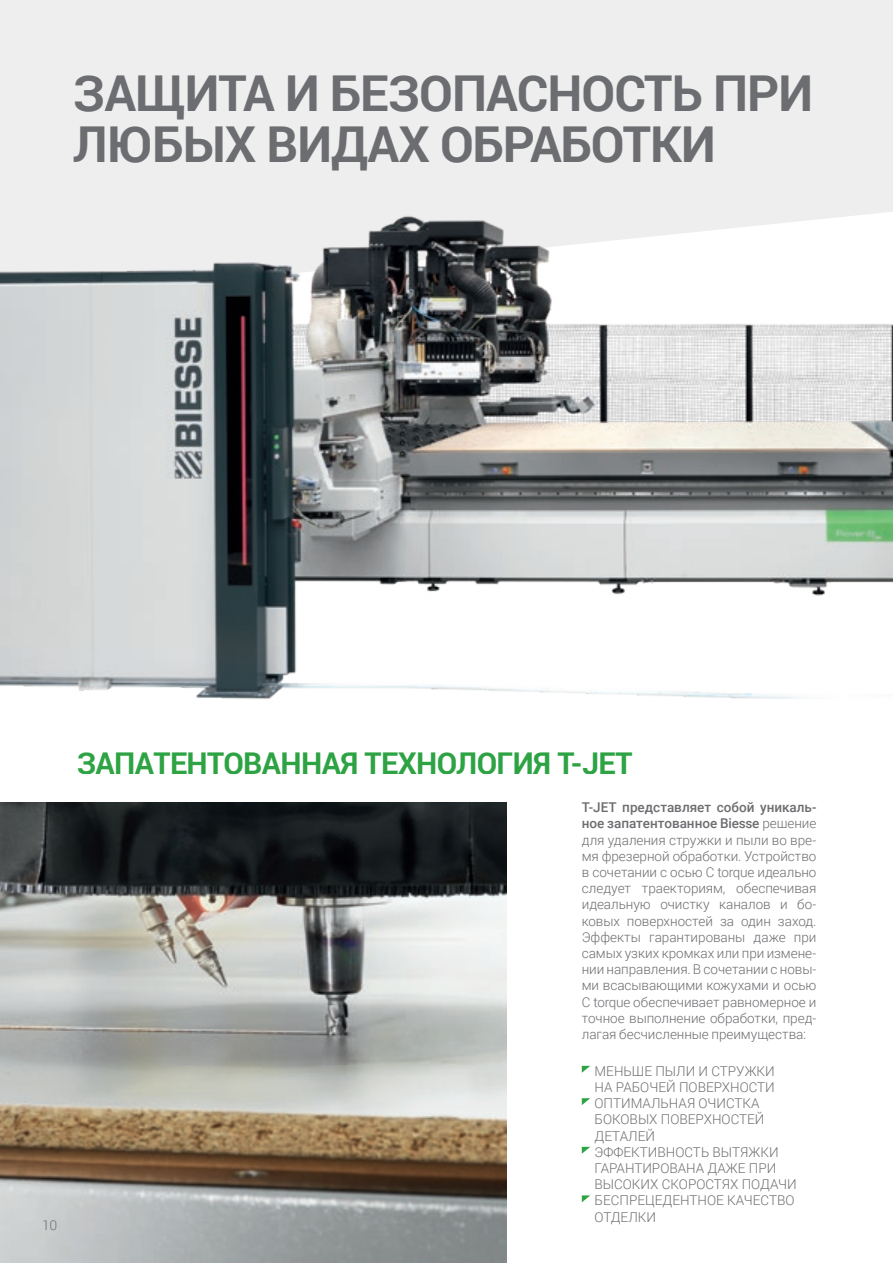
<style>
.page{position:relative;width:893px;height:1263px;background:#fff}
.page>*{position:absolute;margin:0;border:0;box-sizing:border-box;transform-origin:0 0}
.t1{font:700 49.5px/51px "Roboto";letter-spacing:-.02em;color:#6c6d70}
.t2{font:700 30px "Roboto";letter-spacing:-.02em;color:#2da343}
.t3{font:300 13.5px/16.2px "Roboto";color:#6c6d70}
.s1{font-weight:500}
</style>
<div class="page">
<div style="left:0;top:0;width:893px;height:192px;background:#eeeeef"></div>
<img style="left:0;top:803px;width:506px;height:460px">
<img style="left:0;top:192px;width:893px;height:508px">
<svg style="left:582px;top:1066px;width:8px;height:7px"></svg>
<svg style="left:582px;top:1098px;width:8px;height:7px"></svg>
<svg style="left:582px;top:1147px;width:8px;height:7px"></svg>
<svg style="left:582px;top:1195px;width:8px;height:7px"></svg>
<p class="t1" style="left:73px;top:66px;width:742px">ЗАЩИТА И БЕЗОПАСНОСТЬ ПРИ<br>ЛЮБЫХ ВИДАХ ОБРАБОТКИ</p>
<p class="t3" style="left:42px;top:1216px;width:17px">10</p>
<h2 class="t2" style="left:77px;top:742px;width:558px">ЗАПАТЕНТОВАННАЯ ТЕХНОЛОГИЯ T-JET</h2>
<p class="t3" style="left:582px;top:799px;width:236px;text-align:justify"><span class="s1">T-JET представляет собой уникаль&shy;ное запатентованное Biesse</span> решение для удаления стружки и пыли во вре&shy;мя фрезерной обработки. Устройство в сочетании с осью С torque идеально следует траекториям, обеспечивая идеальную очистку каналов и бо&shy;ковых поверхностей за один заход.<br>Эффекты гарантированы даже при самых узких кромках или при измене&shy;нии направления. В сочетании с новы&shy;ми всасывающими кожухами и осью С torque обеспечивает равномерное и точное выполнение обработки, пред&shy;лагая бесчисленные преимущества:</p>
<p class="t3" style="left:595px;top:1062px;width:182px">МЕНЬШЕ ПЫЛИ И СТРУЖКИ<br>НА РАБОЧЕЙ ПОВЕРХНОСТИ</p>
<p class="t3" style="left:595px;top:1095px;width:171px">ОПТИМАЛЬНАЯ ОЧИСТКА<br>БОКОВЫХ ПОВЕРХНОСТЕЙ<br>ДЕТАЛЕЙ</p>
<p class="t3" style="left:595px;top:1143px;width:204px">ЭФФЕКТИВНОСТЬ ВЫТЯЖКИ<br>ГАРАНТИРОВАНА ДАЖЕ ПРИ<br>ВЫСОКИХ СКОРОСТЯХ ПОДАЧИ</p>
<p class="t3" style="left:595px;top:1192px;width:201px">БЕСПРЕЦЕДЕНТНОЕ КАЧЕСТВО<br>ОТДЕЛКИ</p>
</div>
